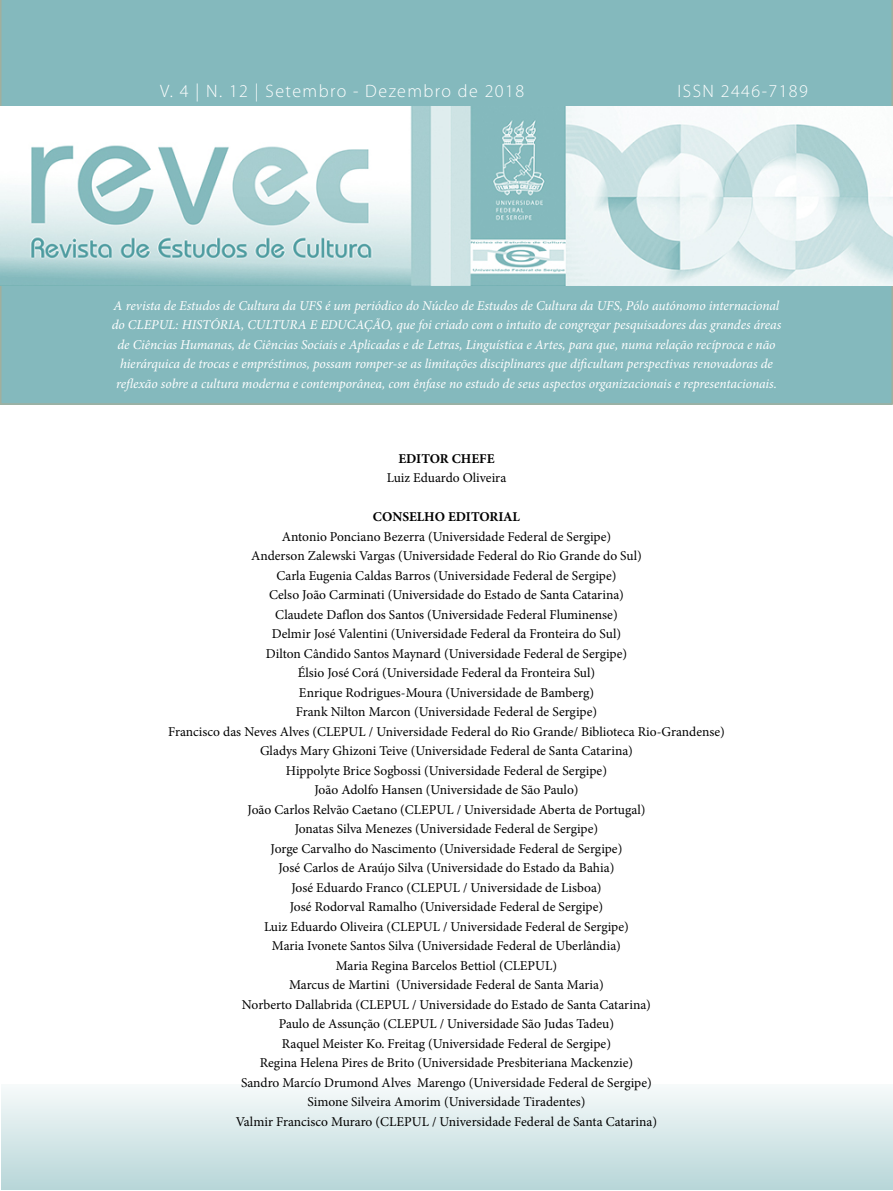
<style>
.page{position:relative;width:893px;height:1191px;background:#fff}
.page>*{position:absolute;margin:0;border:0;box-sizing:border-box;transform-origin:0 0}
.t1{font:300 18px "Myriad Pro";letter-spacing:.08em;color:#fff}
.t2{font:13.5px/19.5px "Minion Pro";color:#000;text-align:center}
.t3{font:italic 13.5px/19.5px "Minion Pro";letter-spacing:-.005em;color:#fff;text-align:center}
.t4{font:700 13.5px "Minion Pro";color:#000}
</style>
<div class="page">
<div style="left:0;top:0;width:893px;height:405px;background:#84b9bd"></div>
<div style="left:1px;top:1084px;width:891px;height:106px;background:linear-gradient(to bottom,#f7fafa,#b7d6d8)"></div>
<img style="left:0;top:106px;width:893px;height:180px">
<h1 class="t1" style="left:160px;top:80px;width:365px">V. 4 | N. 12 | Setembro - Dezembro de 2018</h1>
<h1 class="t1" style="left:678px;top:80px;width:132px">ISSN 2446-7189</h1>
<p class="t3" style="left:112px;top:296px;width:671px">A revista de Estudos de Cultura da UFS é um periódico do Núcleo de Estudos de Cultura da UFS, Pólo autónomo internacional do CLEPUL: HISTÓRIA, CULTURA E EDUCAÇÃO, que foi criado com o intuito de congregar pesquisadores das grandes áreas de Ciências Humanas, de Ciências Sociais e Aplicadas e de Letras, Linguística e Artes, para que, numa relação recíproca e não hierárquica de trocas e empréstimos, possam romper-se as limitações disciplinares que dificultam perspectivas renovadoras de reflexão sobre a cultura moderna e contemporânea, com ênfase no estudo de seus aspectos organizacionais e representacionais.</p>
<p class="t4" style="left:398px;top:449px;width:98px">EDITOR CHEFE</p>
<p class="t2" style="left:387px;top:468px;width:121px">Luiz Eduardo Oliveira</p>
<p class="t4" style="left:373px;top:507px;width:149px">CONSELHO EDITORIAL</p>
<p class="t2" style="left:168px;top:527px;width:558px">Antonio Ponciano Bezerra (Universidade Federal de Sergipe)<br>Anderson Zalewski Vargas (Universidade Federal do Rio Grande do Sul)<br>Carla Eugenia Caldas Barros (Universidade Federal de Sergipe)<br>Celso João Carminati (Universidade do Estado de Santa Catarina)<br>Claudete Daflon dos Santos (Universidade Federal Fluminense)<br>Delmir José Valentini (Universidade Federal da Fronteira do Sul)<br>Dilton Cândido Santos Maynard (Universidade Federal de Sergipe)<br>Élsio José Corá (Universidade Federal da Fronteira Sul)<br>Enrique Rodrigues-Moura (Universidade de Bamberg)<br>Frank Nilton Marcon (Universidade Federal de Sergipe)<br>Francisco das Neves Alves (CLEPUL / Universidade Federal do Rio Grande/ Biblioteca Rio-Grandense)<br>Gladys Mary Ghizoni Teive (Universidade Federal de Santa Catarina)<br>Hippolyte Brice Sogbossi (Universidade Federal de Sergipe)<br>João Adolfo Hansen (Universidade de São Paulo)<br>João Carlos Relvão Caetano (CLEPUL / Universidade Aberta de Portugal)<br>Jonatas Silva Menezes (Universidade Federal de Sergipe)<br>Jorge Carvalho do Nascimento (Universidade Federal de Sergipe)<br>José Carlos de Araújo Silva (Universidade do Estado da Bahia)<br>José Eduardo Franco (CLEPUL / Universidade de Lisboa)<br>José Rodorval Ramalho (Universidade Federal de Sergipe)<br>Luiz Eduardo Oliveira (CLEPUL / Universidade Federal de Sergipe)<br>Maria Ivonete Santos Silva (Universidade Federal de Uberlândia)<br>Maria Regina Barcelos Bettiol (CLEPUL)<br>Marcus de Martini (Universidade Federal de Santa Maria)<br>Norberto Dallabrida (CLEPUL / Universidade do Estado de Santa Catarina)<br>Paulo de Assunção (CLEPUL / Universidade São Judas Tadeu)<br>Raquel Meister Ko. Freitag (Universidade Federal de Sergipe)<br>Regina Helena Pires de Brito (Universidade Presbiteriana Mackenzie)<br>Sandro Marcío Drumond Alves Marengo (Universidade Federal de Sergipe)<br>Simone Silveira Amorim (Universidade Tiradentes)<br>Valmir Francisco Muraro (CLEPUL / Universidade Federal de Santa Catarina)</p>
</div>
